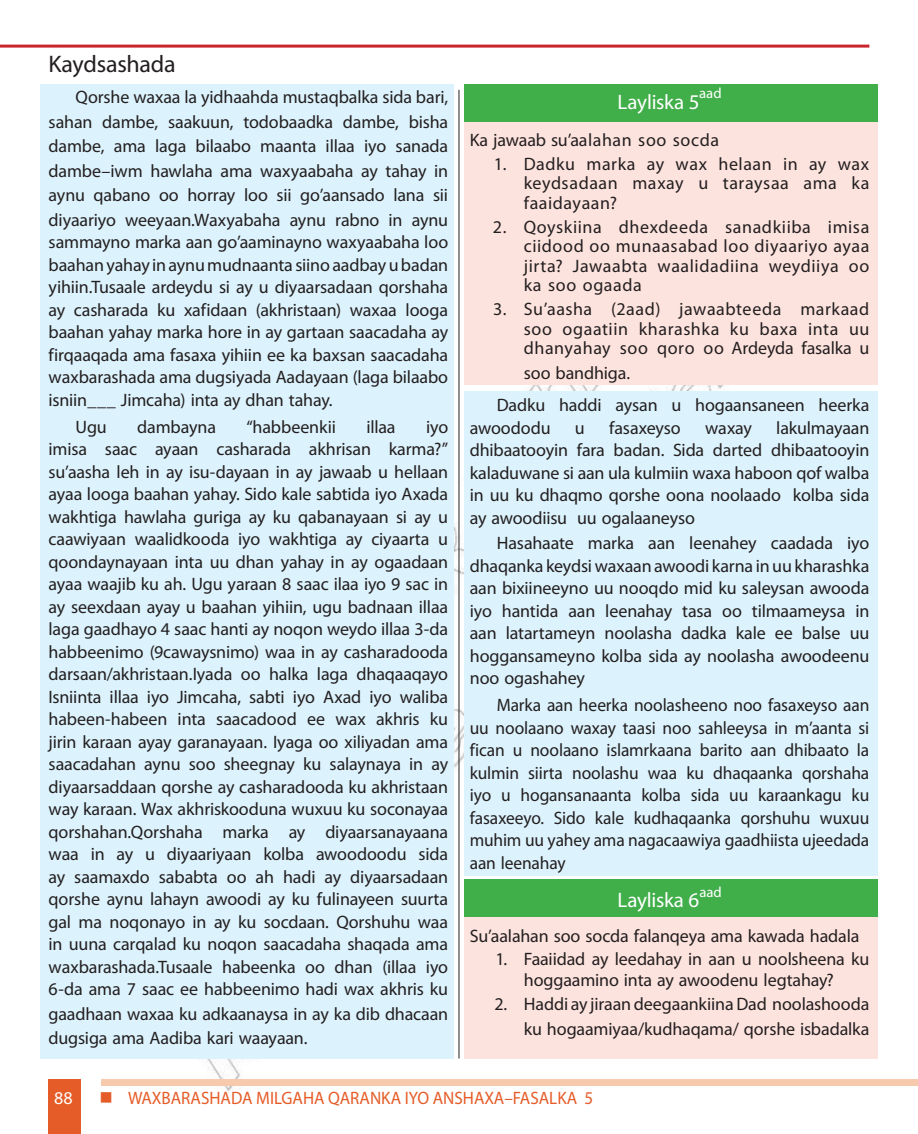
<style>
.page{position:relative;width:918px;height:1134px;background:#fff}
.page>*{position:absolute;margin:0;border:0;box-sizing:border-box;transform-origin:0 0}
.t1{font:24px "Myriad Pro";letter-spacing:-.015em;color:#231f20}
.t2{font:21px "Myriad Pro";letter-spacing:-.015em;color:#fff}
.t3{font:18px/22.5px "Myriad Pro";letter-spacing:-.005em;color:#231f20;text-align:justify}
.t4{font:18px "Myriad Pro";color:#e55c28;scale:.95 1}
.t5{font:18px "Myriad Pro";letter-spacing:.03em;color:#231f20}
.t6{font:18px "Myriad Pro";color:#fff}
.t7{font:14.7px "Myriad Pro";color:#fff}
</style>
<div class="page">
<img style="left:54px;top:108px;width:860px;height:985px">
<hr style="left:459px;top:90px;width:1px;height:969px;background:#231f20">
<hr style="left:0;top:45px;width:869px;height:3px;background:#c8242b">
<div style="left:101px;top:1080px;width:816px;height:6px;background:#f7c9ad"></div>
<div style="left:49px;top:1080px;width:32px;height:54px;background:#e55c28"></div>
<div style="left:465px;top:885px;width:413px;height:173px;background:#fde3de"></div>
<div style="left:465px;top:879px;width:413px;height:37px;background:#40ae49"></div>
<div style="left:465px;top:392px;width:413px;height:484px;background:#dcf2fc"></div>
<div style="left:40px;top:84px;width:413px;height:974px;background:#dcf2fc"></div>
<div style="left:465px;top:90px;width:413px;height:295px;background:#fde3de"></div>
<div style="left:465px;top:84px;width:413px;height:37px;background:#40ae49"></div>
<p class="t1" style="left:49px;top:49px;width:129px">Kaydsashada</p>
<p class="t3" style="left:49px;top:85px;width:401px;line-height:24.5px;text-indent:27px">Qorshe waxaa la yidhaahda mustaqbalka sida bari, sahan dambe, saakuun, todobaadka dambe, bisha dambe, ama laga bilaabo maanta illaa iyo sanada dambe–iwm hawlaha ama waxyaabaha ay tahay in aynu qabano oo horray loo sii go’aansado lana sii diyaariyo weeyaan.Waxyabaha aynu rabno in aynu</p>
<p class="t3" style="left:49px;top:231px;width:401px">sammayno marka aan go’aaminayno waxyaabaha loo baahan yahay in aynu mudnaanta siino aadbay u badan yihiin.Tusaale ardeydu si ay u diyaarsadaan qorshaha ay casharada ku xafidaan (akhristaan) waxaa looga baahan yahay marka hore in ay gartaan saacadaha ay firqaaqada ama fasaxa yihiin ee ka baxsan saacadaha waxbarashada ama dugsiyada Aadayaan (laga bilaabo isniin___ Jimcaha) inta ay dhan tahay.</p>
<p class="t3" style="left:76px;top:415px;width:33px">Ugu</p>
<p class="t3" style="left:137px;top:415px;width:80px">dambayna</p>
<p class="t3" style="left:246px;top:415px;width:91px">“habbeenkii</p>
<p class="t3" style="left:366px;top:415px;width:31px">illaa</p>
<p class="t3" style="left:49px;top:415px;width:401px;text-indent:377px">iyo imisa saac ayaan casharada akhrisan karma?” su’aasha leh in ay isu-dayaan in ay jawaab u hellaan ayaa looga baahan yahay. Sido kale sabtida iyo Axada wakhtiga hawlaha guriga ay ku qabanayaan si ay u caawiyaan waalidkooda iyo wakhtiga ay ciyaarta u qoondaynayaan inta uu dhan yahay in ay ogaadaan ayaa waajib ku ah. Ugu yaraan 8 saac ilaa iyo 9 sac in ay seexdaan ayay u baahan yihiin, ugu badnaan illaa laga gaadhayo 4 saac hanti ay noqon weydo illaa 3-da habbeenimo (9cawaysnimo) waa in ay casharadooda darsaan/akhristaan.Iyada oo halka laga dhaqaaqayo Isniinta illaa iyo Jimcaha, sabti iyo Axad iyo waliba habeen-habeen inta saacadood ee wax akhris ku jirin karaan ayay garanayaan. Iyaga oo xiliyadan ama saacadahan aynu soo sheegnay ku salaynaya in ay diyaarsaddaan qorshe ay casharadooda ku akhristaan way karaan. Wax akhriskooduna wuxuu ku soconayaa qorshahan.Qorshaha marka ay diyaarsanayaana waa in ay u diyaariyaan kolba awoodoodu sida ay saamaxdo sababta oo ah hadi ay diyaarsadaan qorshe aynu lahayn awoodi ay ku fulinayeen suurta gal ma noqonayo in ay ku socdaan. Qorshuhu waa in uuna carqalad ku noqon saacadaha shaqada ama waxbarashada.Tusaale habeenka oo dhan (illaa iyo 6-da ama 7 saac ee habbeenimo hadi wax akhris ku</p>
<p class="t3" style="left:49px;top:1001px;width:401px;line-height:24.5px">gaadhaan waxaa ku adkaanaysa in ay ka dib dhacaan dugsiga ama Aadiba kari waayaan.</p>
<p class="t7" style="left:699px;top:84px;width:24px">aad</p>
<p class="t5" style="left:470px;top:129px;width:251px">Ka jawaab su’aalahan soo socda</p>
<p class="t3" style="left:524px;top:154px;width:347px;line-height:19.5px;text-indent:-30px">1. Dadku marka ay wax helaan in ay wax keydsadaan maxay u taraysaa ama ka faaidayaan?</p>
<p class="t3" style="left:524px;top:217px;width:347px;line-height:19.5px;text-indent:-31px">2. Qoyskiina dhexdeeda sanadkiiba imisa ciidood oo munaasabad loo diyaariyo ayaa jirta? Jawaabta waalidadiina weydiiya oo ka soo ogaada</p>
<p class="t3" style="left:524px;top:299px;width:347px;line-height:19.5px;text-indent:-31px">3. Su’aasha (2aad) jawaabteeda markaad soo ogaatiin kharashka ku baxa inta uu dhanyahay soo qoro oo Ardeyda fasalka u</p>
<p class="t3" style="left:497px;top:356px;width:374px;line-height:32.2px;text-indent:27px">soo bandhiga.<br>Dadku haddi aysan u hogaansaneen heerka</p>
<p class="t3" style="left:470px;top:416px;width:82px">awoododu</p>
<p class="t3" style="left:575px;top:416px;width:11px">u</p>
<p class="t3" style="left:609px;top:416px;width:73px">fasaxeyso</p>
<p class="t3" style="left:705px;top:416px;width:48px">waxay</p>
<p class="t2" style="left:618px;top:89px;width:83px">Layliska 5</p>
<p class="t3" style="left:470px;top:416px;width:401px;text-indent:306px">lakulmayaan dhibaatooyin fara badan. Sida darted dhibaatooyin kaladuwane si aan ula kulmiin waxa haboon qof walba in uu ku dhaqmo qorshe oona noolaado kolba sida ay awoodiisu uu ogalaaneyso</p>
<p class="t3" style="left:470px;top:532px;width:401px;text-indent:27px">Hasahaate marka aan leenahey caadada iyo dhaqanka keydsi waxaan awoodi karna in uu kharashka aan bixiineeyno uu nooqdo mid ku saleysan awooda iyo hantida aan leenahay tasa oo tilmaameysa in aan latartameyn noolasha dadka kale ee balse uu hoggansameyno kolba sida ay noolasha awoodeenu noo ogashahey</p>
<p class="t3" style="left:470px;top:694px;width:401px;text-indent:27px">Marka aan heerka noolasheeno noo fasaxeyso aan uu noolaano waxay taasi noo sahleeysa in m’aanta si fican u noolaano islamrkaana barito aan dhibaato la kulmin siirta noolashu waa ku dhaqaanka qorshaha iyo u hogansanaanta kolba sida uu karaankagu ku fasaxeeyo. Sido kale kudhaqaanka qorshuhu wuxuu muhim uu yahey ama nagacaawiya gaadhiista ujeedada aan leenahay</p>
<p class="t2" style="left:617px;top:887px;width:83px">Layliska 6</p>
<p class="t7" style="left:699px;top:883px;width:24px">aad</p>
<p class="t3" style="left:470px;top:924px;width:391px">Su’aalahan soo socda falanqeya ama kawada hadala</p>
<p class="t3" style="left:495px;top:948px;width:376px;line-height:21px;text-align:center">1. Faaiidad ay leedahay in aan u noolsheena ku hoggaamino inta ay awoodenu legtahay?</p>
<p class="t3" style="left:494px;top:992px;width:376px;line-height:24.5px;text-align:right">2. Haddi ay jiraan deegaankiina Dad noolashooda ku hogaamiyaa/kudhaqama/ qorshe isbadalka</p>
<p class="t6" style="left:54px;top:1087px;width:20px">88</p>
<p class="t4" style="left:100px;top:1087px;width:521px">■ WAXBARASHADA MILGAHA QARANKA IYO ANSHAXA–FASALKA 5</p>
</div>
